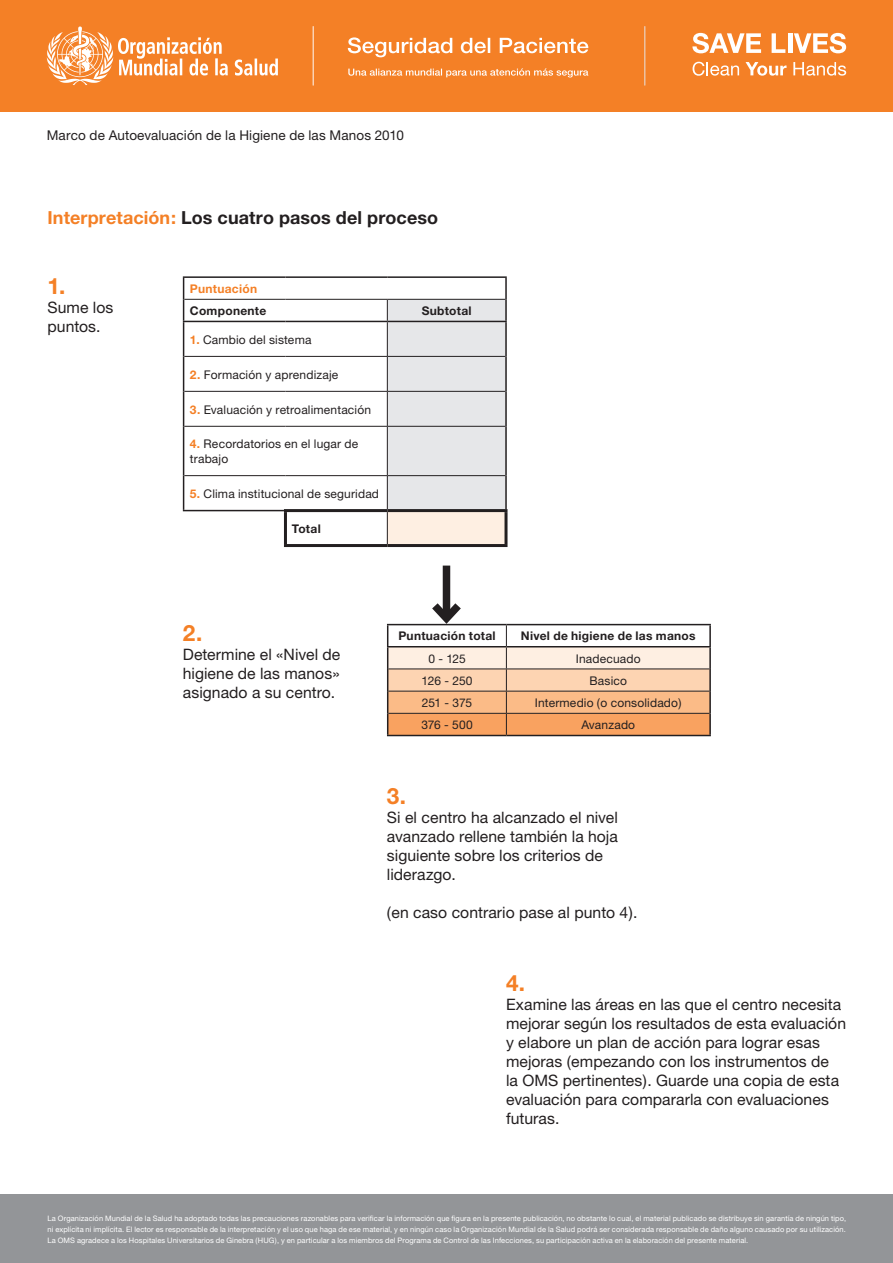
<style>
.page{position:relative;width:893px;height:1263px;background:#fff}
.page>*{position:absolute;margin:0;border:0;box-sizing:border-box;transform-origin:0 0}
.t1{font:700 22.5px "Helvetica Neue";color:#f48026}
.t2{font:700 18px "Helvetica Neue";letter-spacing:.005em;color:#231f20}
.t3{font:15.75px/18.9px "Helvetica Neue";letter-spacing:.005em;color:#231f20}
.t4{font:13.5px "Helvetica Neue";letter-spacing:.01em;color:#231f20}
.t5{font:12px/14.4px "Helvetica Neue";letter-spacing:.01em;color:#231f20}
.t6{font:700 12px "Helvetica Neue";letter-spacing:.02em;color:#231f20}
.t7{font:700 12px "Helvetica Neue";letter-spacing:.02em;color:#f48026}
.t8{font:7.5px/11.2px "Helvetica Neue";letter-spacing:.01em;color:#fff;text-align:justify}
.s1{color:#f48026}
.s2{font-weight:700;color:#f48026}
</style>
<div class="page">
<div style="left:0;top:1195px;width:893px;height:68px;background:#939598"></div>
<div style="left:0;top:0;width:893px;height:112px;background:#f48026"></div>
<hr style="left:313px;top:26px;width:1px;height:60px;background:#fff">
<svg style="left:348px;top:68px;width:240px;height:9px"></svg>
<svg style="left:348px;top:37px;width:241px;height:20px"></svg>
<svg style="left:47px;top:26px;width:231px;height:59px"></svg>
<svg style="left:693px;top:62px;width:46px;height:14px"></svg>
<svg style="left:745px;top:62px;width:41px;height:14px"></svg>
<svg style="left:793px;top:62px;width:53px;height:14px"></svg>
<svg style="left:692px;top:33px;width:69px;height:20px"></svg>
<svg style="left:772px;top:33px;width:13px;height:20px"></svg>
<hr style="left:788px;top:33px;width:4px;height:20px;background:#fff">
<svg style="left:794px;top:33px;width:52px;height:20px"></svg>
<hr style="left:644px;top:26px;width:1px;height:60px;background:#e6e7e9">
<div style="left:387px;top:511px;width:119px;height:34px;background:#feefe2"></div>
<hr style="left:184px;top:299px;width:101px;height:1px;background:#231f20">
<hr style="left:285px;top:299px;width:102px;height:1px;background:#231f20">
<div style="left:387px;top:299px;width:118px;height:210px;background:#e6e7e9"></div>
<hr style="left:387px;top:322px;width:1px;height:34px;background:#231f20">
<hr style="left:184px;top:356px;width:101px;height:1px;background:#231f20">
<hr style="left:285px;top:356px;width:102px;height:1px;background:#231f20">
<hr style="left:387px;top:356px;width:118px;height:1px;background:#231f20">
<hr style="left:387px;top:357px;width:1px;height:34px;background:#231f20">
<hr style="left:184px;top:391px;width:101px;height:1px;background:#231f20">
<hr style="left:285px;top:391px;width:102px;height:1px;background:#231f20">
<hr style="left:387px;top:391px;width:118px;height:1px;background:#231f20">
<hr style="left:387px;top:392px;width:1px;height:34px;background:#231f20">
<hr style="left:184px;top:426px;width:101px;height:1px;background:#231f20">
<hr style="left:285px;top:426px;width:102px;height:1px;background:#231f20">
<hr style="left:387px;top:426px;width:118px;height:1px;background:#231f20">
<hr style="left:387px;top:427px;width:1px;height:48px;background:#231f20">
<hr style="left:184px;top:475px;width:101px;height:1px;background:#231f20">
<hr style="left:285px;top:475px;width:102px;height:1px;background:#231f20">
<hr style="left:387px;top:475px;width:118px;height:1px;background:#231f20">
<hr style="left:387px;top:476px;width:1px;height:33px;background:#231f20">
<hr style="left:387px;top:512px;width:1px;height:32px;background:#231f20">
<hr style="left:183px;top:276px;width:102px;height:2px;background:#231f20">
<hr style="left:285px;top:276px;width:102px;height:2px;background:#231f20">
<hr style="left:387px;top:276px;width:120px;height:2px;background:#231f20">
<hr style="left:505px;top:278px;width:2px;height:21px;background:#231f20">
<svg style="left:183px;top:278px;width:1px;height:43px"></svg>
<hr style="left:505px;top:299px;width:2px;height:22px;background:#231f20">
<hr style="left:183px;top:321px;width:102px;height:1px;background:#231f20">
<hr style="left:183px;top:322px;width:1px;height:34px;background:#231f20">
<hr style="left:285px;top:321px;width:102px;height:1px;background:#231f20">
<hr style="left:387px;top:321px;width:120px;height:1px;background:#231f20">
<hr style="left:505px;top:322px;width:2px;height:34px;background:#231f20">
<hr style="left:183px;top:356px;width:1px;height:35px;background:#231f20">
<hr style="left:505px;top:356px;width:2px;height:35px;background:#231f20">
<hr style="left:183px;top:391px;width:1px;height:35px;background:#231f20">
<hr style="left:505px;top:391px;width:2px;height:35px;background:#231f20">
<hr style="left:183px;top:426px;width:1px;height:50px;background:#231f20">
<hr style="left:505px;top:426px;width:2px;height:50px;background:#231f20">
<hr style="left:183px;top:476px;width:1px;height:34px;background:#231f20">
<hr style="left:505px;top:476px;width:2px;height:33px;background:#231f20">
<hr style="left:183px;top:510px;width:101px;height:1px;background:#231f20">
<hr style="left:284px;top:509px;width:103px;height:3px;background:#231f20">
<hr style="left:284px;top:512px;width:3px;height:32px;background:#231f20">
<hr style="left:387px;top:509px;width:120px;height:3px;background:#231f20">
<hr style="left:504px;top:512px;width:3px;height:32px;background:#231f20">
<hr style="left:284px;top:544px;width:103px;height:3px;background:#231f20">
<hr style="left:387px;top:544px;width:120px;height:3px;background:#231f20">
<hr style="left:506px;top:624px;width:205px;height:1px;background:#231f20">
<hr style="left:709px;top:625px;width:2px;height:21px;background:#231f20">
<hr style="left:506px;top:646px;width:205px;height:1px;background:#231f20">
<hr style="left:709px;top:647px;width:2px;height:22px;background:#231f20">
<hr style="left:709px;top:669px;width:2px;height:22px;background:#231f20">
<hr style="left:709px;top:691px;width:2px;height:22px;background:#231f20">
<hr style="left:709px;top:713px;width:2px;height:22px;background:#231f20">
<hr style="left:387px;top:735px;width:119px;height:1px;background:#231f20">
<hr style="left:506px;top:735px;width:205px;height:1px;background:#231f20">
<div style="left:443px;top:566px;width:7px;height:52px;background:#231f20"></div>
<svg style="left:387px;top:595px;width:323px;height:140px"></svg>
<h3 class="t4" style="left:47px;top:127px;width:359px">Marco de Autoevaluación de la Higiene de las Manos 2010</h3>
<h2 class="t2" style="left:48px;top:206px;width:392px"><span class="s1">Interpretación:</span> Los cuatro pasos del proceso</h2>
<h1 class="t1" style="left:48px;top:272px;width:19px">1.</h1>
<h3 class="t3" style="left:48px;top:298px;width:67px">Sume los puntos.</h3>
<h3 class="t7" style="left:190px;top:281px;width:69px">Puntuación</h3>
<h3 class="t6" style="left:190px;top:303px;width:78px">Componente</h3>
<h3 class="t6" style="left:422px;top:303px;width:51px">Subtotal</h3>
<h3 class="t5" style="left:190px;top:332px;width:123px"><span class="s2">1.</span> Cambio del sistema</h3>
<h3 class="t5" style="left:190px;top:367px;width:150px"><span class="s2">2.</span> Formación y aprendizaje</h3>
<h3 class="t5" style="left:190px;top:402px;width:183px"><span class="s2">3.</span> Evaluación y retroalimentación</h3>
<h3 class="t5" style="left:190px;top:437px;width:170px"><span class="s2">4.</span> Recordatorios en el lugar de trabajo</h3>
<h3 class="t5" style="left:190px;top:486px;width:191px"><span class="s2">5.</span> Clima institucional de seguridad</h3>
<h3 class="t6" style="left:292px;top:521px;width:30px">Total</h3>
<h1 class="t1" style="left:183px;top:619px;width:21px">2.</h1>
<h3 class="t3" style="left:183px;top:645px;width:159px;text-align:justify">Determine el «Nivel de higiene de las manos» asignado a su centro.</h3>
<h3 class="t6" style="left:398px;top:629px;width:99px">Puntuación total</h3>
<h3 class="t6" style="left:521px;top:629px;width:176px">Nivel de higiene de las manos</h3>
<h3 class="t5" style="left:428px;top:651px;width:39px">0 - 125</h3>
<h3 class="t5" style="left:576px;top:651px;width:66px">Inadecuado</h3>
<h3 class="t5" style="left:422px;top:673px;width:52px">126 - 250</h3>
<h3 class="t5" style="left:589px;top:673px;width:39px">Basico</h3>
<h3 class="t5" style="left:422px;top:695px;width:52px">251 - 375</h3>
<h3 class="t5" style="left:535px;top:695px;width:148px">Intermedio (o consolidado)</h3>
<h3 class="t5" style="left:421px;top:717px;width:53px">376 - 500</h3>
<h3 class="t5" style="left:581px;top:717px;width:55px">Avanzado</h3>
<h1 class="t1" style="left:387px;top:782px;width:21px">3.</h1>
<h3 class="t3" style="left:387px;top:808px;width:232px">Si el centro ha alcanzado el nivel avanzado rellene también la hoja siguiente sobre los criterios de liderazgo.</h3>
<h3 class="t3" style="left:387px;top:902px;width:252px">(en caso contrario pase al punto 4).</h3>
<h1 class="t1" style="left:506px;top:969px;width:20px">4.</h1>
<p class="t3" style="left:506px;top:995px;width:342px">Examine las áreas en las que el centro necesita mejorar según los resultados de esta evaluación y elabore un plan de acción para lograr esas mejoras (empezando con los instrumentos de<br>la OMS pertinentes). Guarde una copia de esta evaluación para compararla con evaluaciones futuras.</p>
<p class="t8" style="left:48px;top:1212px;width:800px">La Organización Mundial de la Salud ha adoptado todas las precauciones razonables para verificar la información que figura en la presente publicación, no obstante lo cual, el material publicado se distribuye sin garantía de ningún tipo, ni explícita ni implícita. El lector es responsable de la interpretación y el uso que haga de ese material, y en ningún caso la Organización Mundial de la Salud podrá ser considerada responsable de daño alguno causado por su utilización.<br>La OMS agradece a los Hospitales Universitarios de Ginebra (HUG), y en particular a los miembros del Programa de Control de las Infecciones, su participación activa en la elaboración del presente material.</p>
</div>
